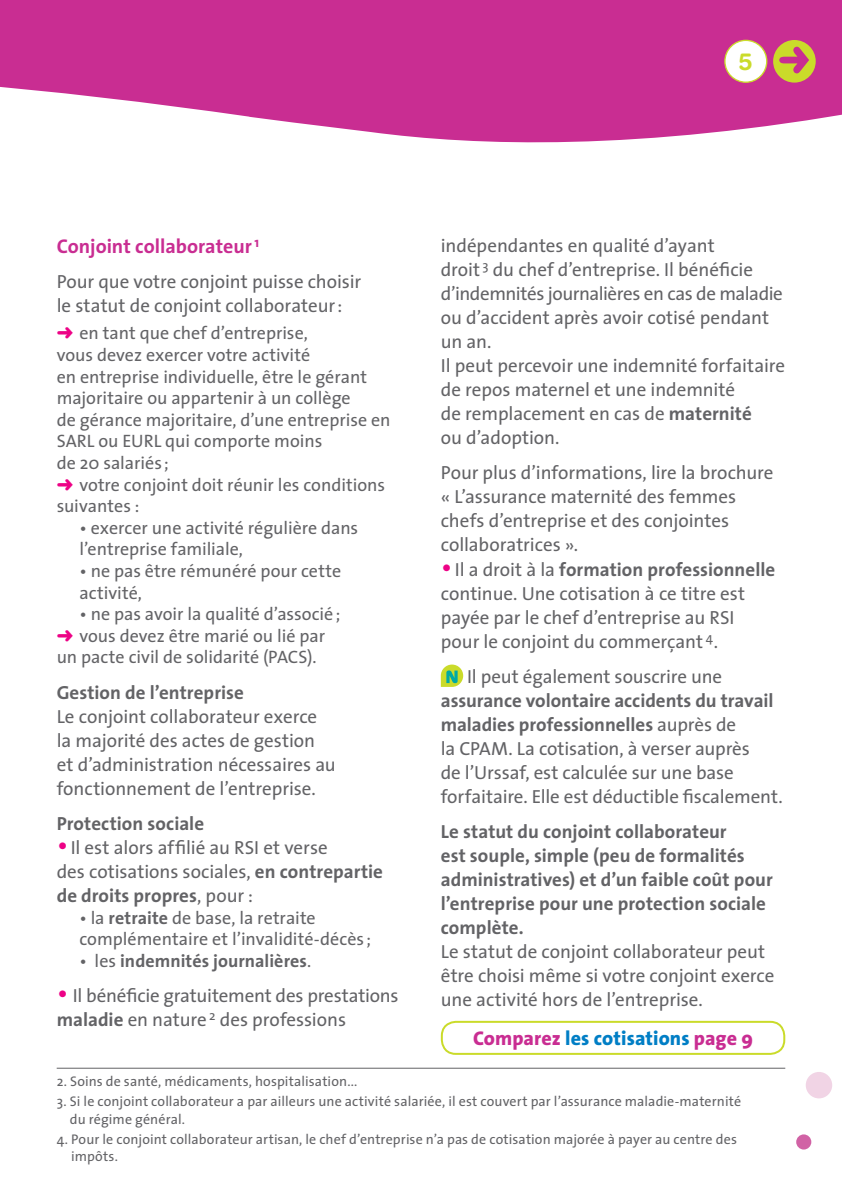
<style>
.page{position:relative;width:842px;height:1191px;background:#fff}
.page>*{position:absolute;margin:0;border:0;box-sizing:border-box;transform-origin:0 0}
.t1{font:700 23.6px "Helvetica Rounded";color:#cadb2a}
.t2{font:800 20px "The Sans";letter-spacing:.005em;color:#007ec5}
.t3{font:700 20px "The Sans";color:#c92d92}
.t4{font:19px/24px "The Sans";letter-spacing:-.005em;color:#636366}
.t5{font:700 19px/24px "The Sans";letter-spacing:.005em;color:#636366}
.t6{font:18px/21.6px "The Sans";color:#636366}
.t7{font:700 18px "The Sans";letter-spacing:.005em;color:#636366}
.t8{font:14px/17.2px "The Sans";letter-spacing:.01em;color:#636366}
.s1{color:#ed0286}
.s2{font-size:28px;color:#ed0286}
.s3{font-weight:700}
.s4{font-weight:400}
.s5{color:#c92d92}
</style>
<div class="page">
<svg style="left:0;top:0;width:842px;height:143px;background:#d04aa1"></svg>
<svg style="left:773px;top:40px;width:43px;height:43px;background:#c99255"></svg>
<div style="left:725px;top:40px;width:42px;height:42px;background:#fff;border-radius:50%"></div>
<div style="left:724px;top:40px;width:43px;height:43px;border:1px solid #cadb2a;border-radius:50%"></div>
<svg style="left:441px;top:664px;width:22px;height:23px"></svg>
<div style="left:806px;top:1072px;width:26px;height:26px;background:#f1d4e5;border-radius:50%"></div>
<div style="left:796px;top:1134px;width:15px;height:15px;background:#d162a5;border-radius:50%"></div>
<hr style="left:57px;top:1067px;width:728px;height:1px;background:#636366">
<div style="left:441px;top:1020px;width:344px;height:34px;border:2px solid #cadb2a;border-radius:14px"></div>
<p class="t1" style="left:739px;top:47px;width:15px">5</p>
<p class="t3" style="left:57px;top:229px;width:204px">Conjoint collaborateur <sup>1</sup></p>
<p class="t4" style="left:57px;top:269px;width:306px">Pour que votre conjoint puisse choisir le statut de conjoint collaborateur:</p>
<p class="t6" style="left:57px;top:322px;width:335px"><span class="s1">➜</span> en tant que chef d’entreprise,<br>vous devez exercer votre activité<br>en entreprise individuelle, être le gérant majoritaire ou appartenir à un collège<br>de gérance majoritaire, d’une entreprise en<br>SARL ou EURL qui comporte moins<br>de 20 salariés ;<br><span class="s1">➜</span> votre conjoint doit réunir les conditions suivantes :</p>
<p class="t6" style="left:79px;top:516px;width:280px">• exercer une activité régulière dans l’entreprise familiale,</p>
<p class="t6" style="left:79px;top:559px;width:263px">• ne pas être rémunéré pour cette activité,</p>
<p class="t6" style="left:57px;top:603px;width:285px;text-indent:23px">• ne pas avoir la qualité d’associé; <span class="s1">➜</span> vous devez être marié ou lié par un pacte civil de solidarité (PACS).</p>
<p class="t5" style="left:57px;top:680px;width:189px">Gestion de l’entreprise</p>
<p class="t4" style="left:57px;top:704px;width:281px">Le conjoint collaborateur exerce la majorité des actes de gestion et d’administration nécessaires au fonctionnement de l’entreprise.</p>
<p class="t5" style="left:57px;top:811px;width:149px">Protection sociale</p>
<p class="t4" style="left:57px;top:835px;width:328px"><span class="s2">•</span>Il est alors affilié au RSI et verse<br>des cotisations sociales, <span class="s3">en contrepartie de droits propres</span>, pour :</p>
<p class="t6" style="left:79px;top:906px;width:293px">• la <span class="s3">retraite</span> de base, la retraite complémentaire et l’invalidité-décès ;</p>
<p class="t7" style="left:79px;top:945px;width:233px"><span class="s4">• les</span> indemnités journalières<span class="s4">.</span></p>
<p class="t4" style="left:57px;top:983px;width:343px"><span class="s2">•</span> Il bénéficie gratuitement des prestations <span class="s3">maladie</span> en nature <sup>2</sup> des professions</p>
<p class="t4" style="left:441px;top:233px;width:346px">indépendantes en qualité d’ayant<br>droit <sup>3</sup> du chef d’entreprise. Il bénéficie d’indemnités journalières en cas de maladie ou d’accident après avoir cotisé pendant un an.<br>Il peut percevoir une indemnité forfaitaire de repos maternel et une indemnité<br>de remplacement en cas de <span class="s3">maternité<br></span>ou d’adoption.</p>
<p class="t4" style="left:441px;top:460px;width:334px">Pour plus d’informations, lire la brochure « L’assurance maternité des femmes chefs d’entreprise et des conjointes collaboratrices ».</p>
<p class="t4" style="left:441px;top:556px;width:336px"><span class="s2">•</span>Il a droit à la <span class="s3">formation professionnelle </span>continue. Une cotisation à ce titre est payée par le chef d’entreprise au RSI pour le conjoint du commerçant <sup>4</sup>.</p>
<p class="t4" style="left:467px;top:664px;width:256px">Il peut également souscrire une</p>
<p class="t4" style="left:441px;top:688px;width:343px"><span class="s3">assurance volontaire accidents du travail maladies professionnelles</span> auprès de<br>la CPAM. La cotisation, à verser auprès<br>de l’Urssaf, est calculée sur une base forfaitaire. Elle est déductible fiscalement.</p>
<p class="t5" style="left:441px;top:819px;width:333px">Le statut du conjoint collaborateur<br>est souple, simple (peu de formalités administratives) et d’un faible coût pour l’entreprise pour une protection sociale complète.</p>
<p class="t4" style="left:441px;top:939px;width:335px">Le statut de conjoint collaborateur peut être choisi même si votre conjoint exerce une activité hors de l’entreprise.</p>
<p class="t2" style="left:473px;top:1021px;width:282px"><span class="s5">Comparez</span> les cotisations <span class="s5">page 9</span></p>
<p class="t8" style="left:57px;top:1072px;width:302px">2. Soins de santé, médicaments, hospitalisation...</p>
<p class="t8" style="left:70px;top:1092px;width:673px;text-indent:-13px">3. Si le conjoint collaborateur a par ailleurs une activité salariée, il est couvert par l’assurance maladie-maternité du régime général.</p>
<p class="t8" style="left:71px;top:1130px;width:667px;text-indent:-15px">4. Pour le conjoint collaborateur artisan, le chef d’entreprise n’a pas de cotisation majorée à payer au centre des impôts.</p>
</div>
